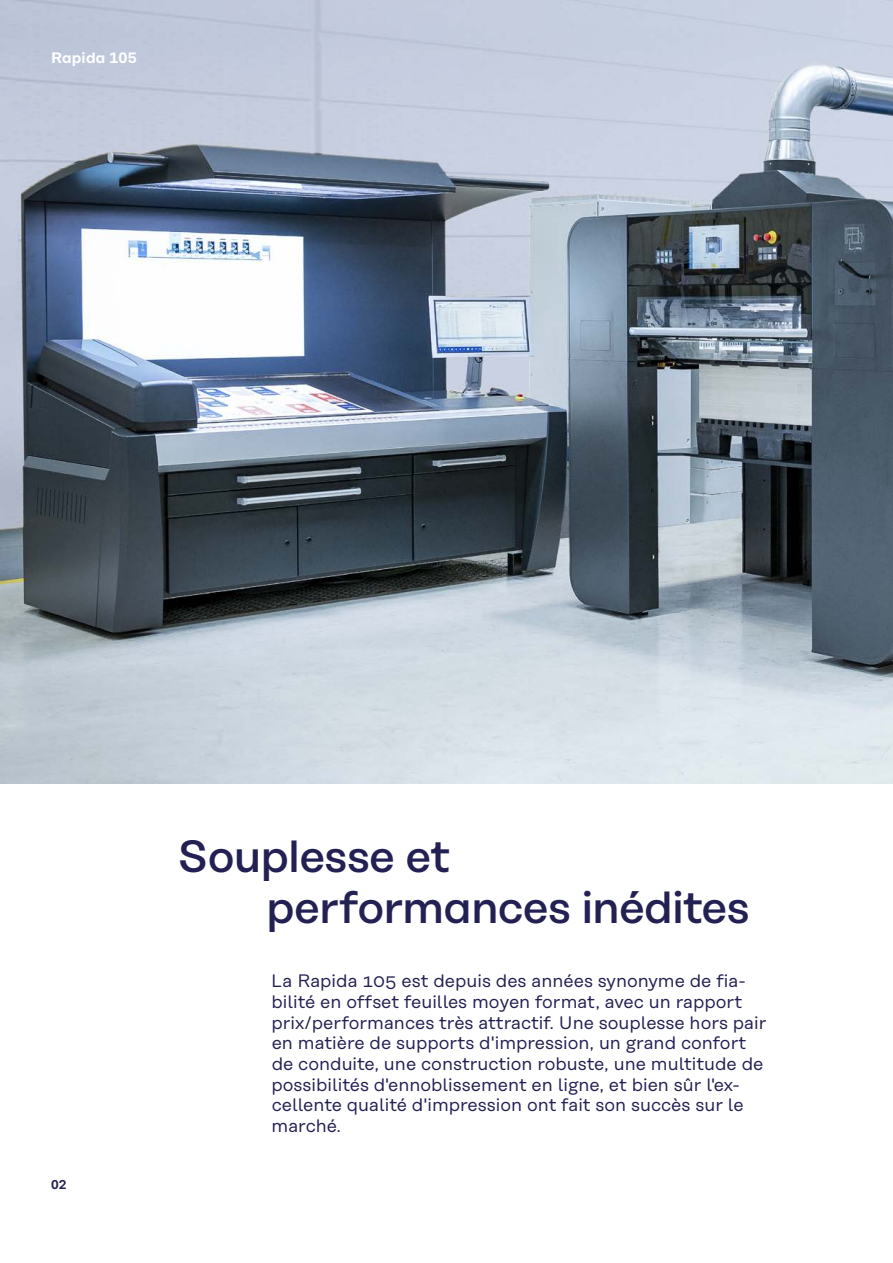
<style>
.page{position:relative;width:893px;height:1263px;background:#fff}
.page>*{position:absolute;margin:0;border:0;box-sizing:border-box;transform-origin:0 0}
.t1{font:500 45px/51.8px "Koenig&Bauer H";letter-spacing:-.02em;color:#232054}
.t2{font:18px/20.7px "Koenig&Bauer T";color:#232054}
.t3{font:600 15px "Koenig&Bauer H";letter-spacing:.015em;color:#fff}
.t4{font:600 12.75px "Koenig&Bauer H";color:#232054}
</style>
<div class="page">
<img style="left:0;top:0;width:893px;height:783px">
<p class="t3" style="left:51px;top:49px;width:87px">Rapida 105</p>
<p class="t4" style="left:51px;top:1177px;width:17px">02</p>
<h1 class="t1" style="left:266px;top:830px;width:485px;text-indent:-89px">Souplesse et performances inédites</h1>
<p class="t2" style="left:271px;top:971px;width:497px">La Rapida 105 est depuis des années synonyme de fia&shy;bilité en offset feuilles moyen format, avec un rapport prix/performances très attractif. Une souplesse hors pair en matière de supports d'impression, un grand confort de conduite, une construction robuste, une multitude de possibilités d'ennoblissement en ligne, et bien sûr l'ex&shy;cellente qualité d'impression ont fait son succès sur le marché.</p>
</div>
